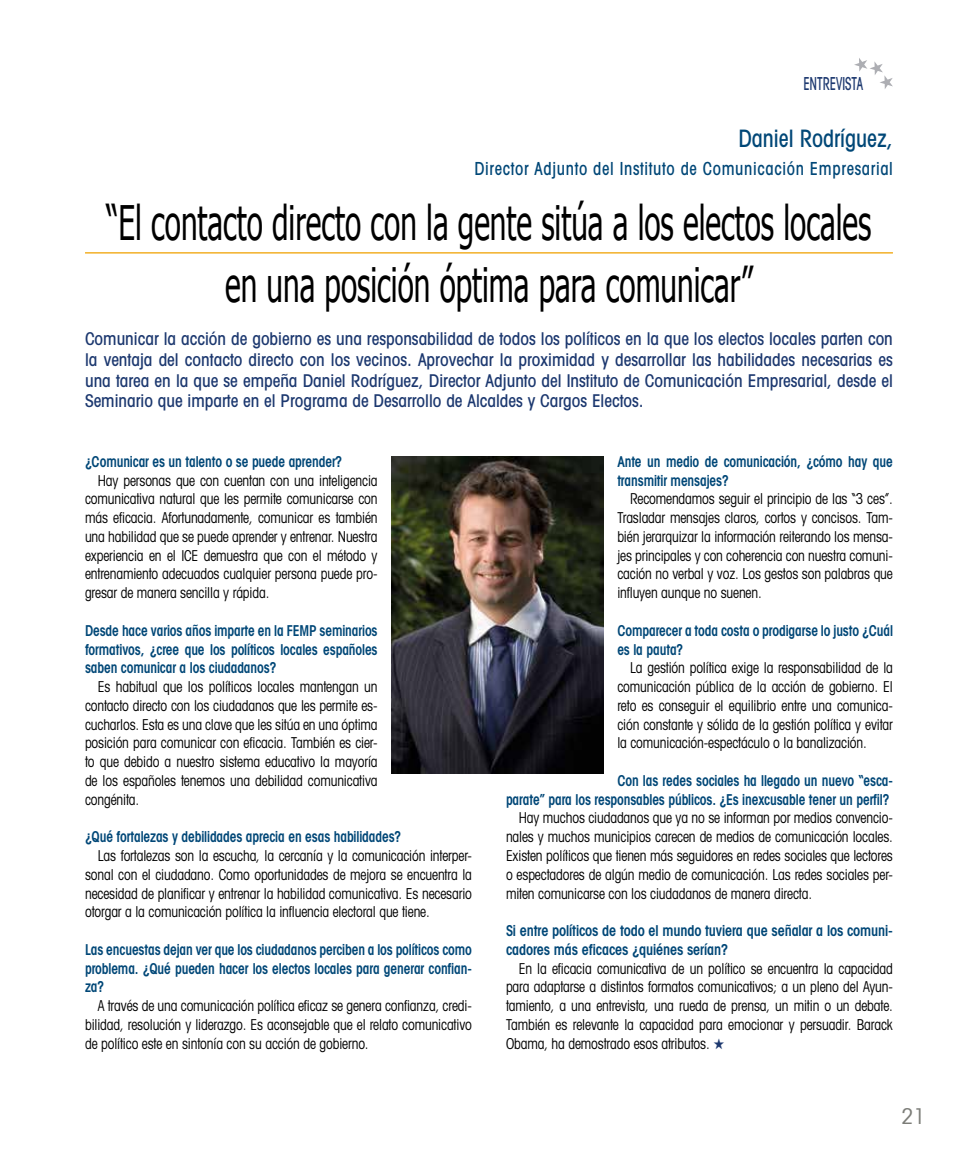
<style>
.page{position:relative;width:978px;height:1149px;background:#fff}
.page>*{position:absolute;margin:0;border:0;box-sizing:border-box;transform-origin:0 0}
.t1{font:47.55px/62.6px "Tahoma";color:#000;text-align:center;scale:.62 1}
.t2{font:500 condensed 24px "Avant Garde";color:#004777;scale:.92 1}
.t3{font:condensed 21.75px "Avant Garde";color:#7c7d78}
.t4{font:500 condensed 18px "Avant Garde";letter-spacing:.04em;color:#004777;scale:.92 1}
.t5{font:500 condensed 17.85px "Avant Garde";color:#1c386f;scale:.7 1}
.t6{font:500 condensed 17.55px/20.7px "Avant Garde";color:#1c386f;text-align:justify}
.t7{font:condensed 15px/18.8px "Avant Garde";letter-spacing:-.01em;color:#000;text-align:justify;scale:.9 1}
.t8{font:600 condensed 15px/18.8px "Avant Garde";letter-spacing:-.01em;color:#004777;text-align:justify;scale:.9 1}
.t9{font:600 condensed 15px/18.8px "Avant Garde";letter-spacing:-.01em;color:#004777;scale:.95 1}
.s1{color:#1c386f}
</style>
<div class="page">
<hr style="left:85px;top:252px;width:808px;height:1px;background:#f2b028">
<img style="left:392px;top:456px;width:211px;height:316px">
<svg style="left:854px;top:58px;width:39px;height:31px"></svg>
<p class="t5" style="left:803px;top:73px;width:87px">ENTREVISTA</p>
<h2 class="t2" style="left:738px;top:124px;width:169px">Daniel Rodríguez,</h2>
<p class="t4" style="left:474px;top:157px;width:456px">Director Adjunto del Instituto de Comunicación Empresarial</p>
<h1 class="t1" style="left:107px;top:189px;width:1235px">“El contacto directo con la gente sitúa a los electos locales en una posición óptima para comunicar”</h1>
<p class="t6" style="left:85px;top:328px;width:809px">Comunicar la acción de gobierno es una responsabilidad de todos los políticos en la que los electos locales parten con la ventaja del contacto directo con los vecinos. Aprovechar la proximidad y desarrollar las habilidades necesarias es una tarea en la que se empeña Daniel Rodríguez, Director Adjunto del Instituto de Comunicación Empresarial, desde el Seminario que imparte en el Programa de Desarrollo de Alcaldes y Cargos Electos.</p>
<p class="t8" style="left:85px;top:452px;width:287px">¿Comunicar es un talento o se puede aprender?</p>
<p class="t7" style="left:85px;top:470px;width:327px;text-indent:13px">Hay personas que con cuentan con una inteligencia comunicativa natural que les permite comunicarse con más eficacia. Afortunadamente, comunicar es también una habilidad que se puede aprender y entrenar. Nuestra experiencia en el ICE demuestra que con el método y entrenamiento adecuados cualquier persona puede pro&shy;gresar de manera sencilla y rápida.</p>
<p class="t8" style="left:85px;top:620px;width:327px">Desde hace varios años imparte en la FEMP seminarios formativos, ¿cree que los políticos locales españoles saben comunicar a los ciudadanos?</p>
<p class="t7" style="left:85px;top:676px;width:327px;text-indent:13px">Es habitual que los políticos locales mantengan un contacto directo con los ciudadanos que les permite es&shy;cucharlos. Esta es una clave que les sitúa en una óptima posición para comunicar con eficacia. También es cier&shy;to que debido a nuestro sistema educativo la mayoría de los españoles tenemos una debilidad comunicativa congénita.</p>
<p class="t8" style="left:85px;top:827px;width:353px">¿Qué fortalezas y debilidades aprecia en esas habilidades?</p>
<p class="t7" style="left:85px;top:845px;width:431px;text-indent:13px">Las fortalezas son la escucha, la cercanía y la comunicación interper&shy;sonal con el ciudadano. Como oportunidades de mejora se encuentra la necesidad de planificar y entrenar la habilidad comunicativa. Es necesario otorgar a la comunicación política la influencia electoral que tiene.</p>
<p class="t8" style="left:85px;top:939px;width:431px">Las encuestas dejan ver que los ciudadanos perciben a los políticos como problema. ¿Qué pueden hacer los electos locales para generar confian&shy;za?</p>
<p class="t7" style="left:85px;top:995px;width:431px;text-indent:13px">A través de una comunicación política eficaz se genera confianza, credi&shy;bilidad, resolución y liderazgo. Es aconsejable que el relato comunicativo de político este en sintonía con su acción de gobierno.</p>
<p class="t8" style="left:617px;top:452px;width:308px">Ante un medio de comunicación, ¿cómo hay que transmitir mensajes?</p>
<p class="t7" style="left:617px;top:489px;width:308px;text-indent:13px">Recomendamos seguir el principio de las “3 ces”.<br>Trasladar mensajes claros, cortos y concisos. Tam&shy;bién jerarquizar la información reiterando los mensa&shy;jes principales y con coherencia con nuestra comuni&shy;cación no verbal y voz. Los gestos son palabras que influyen aunque no suenen.</p>
<p class="t8" style="left:617px;top:620px;width:308px">Comparecer a toda costa o prodigarse lo justo ¿Cuál es la pauta?</p>
<p class="t7" style="left:617px;top:658px;width:308px;text-indent:13px">La gestión política exige la responsabilidad de la comunicación pública de la acción de gobierno. El reto es conseguir el equilibrio entre una comunica&shy;ción constante y sólida de la gestión política y evitar la comunicación-espectáculo o la banalización.</p>
<p class="t8" style="left:506px;top:770px;width:431px;text-align:right">Con las redes sociales ha llegado un nuevo “esca-<br>parate” para los responsables públicos. ¿Es inexcusable tener un perfil?</p>
<p class="t7" style="left:506px;top:808px;width:431px;text-indent:13px">Hay muchos ciudadanos que ya no se informan por medios convencio&shy;nales y muchos municipios carecen de medios de comunicación locales.<br>Existen políticos que tienen más seguidores en redes sociales que lectores o espectadores de algún medio de comunicación. Las redes sociales per&shy;miten comunicarse con los ciudadanos de manera directa.</p>
<p class="t9" style="left:506px;top:920px;width:409px">Si entre políticos de todo el mundo tuviera que señalar a los comuni&shy;cadores más eficaces ¿quiénes serían?</p>
<p class="t7" style="left:506px;top:958px;width:431px;text-indent:13px">En la eficacia comunicativa de un político se encuentra la capacidad para adaptarse a distintos formatos comunicativos; a un pleno del Ayun&shy;tamiento, a una entrevista, una rueda de prensa, un mitin o un debate.<br>También es relevante la capacidad para emocionar y persuadir. Barack Obama, ha demostrado esos atributos. <span class="s1">★</span></p>
<h3 class="t3" style="left:901px;top:1101px;width:26px">21</h3>
</div>
